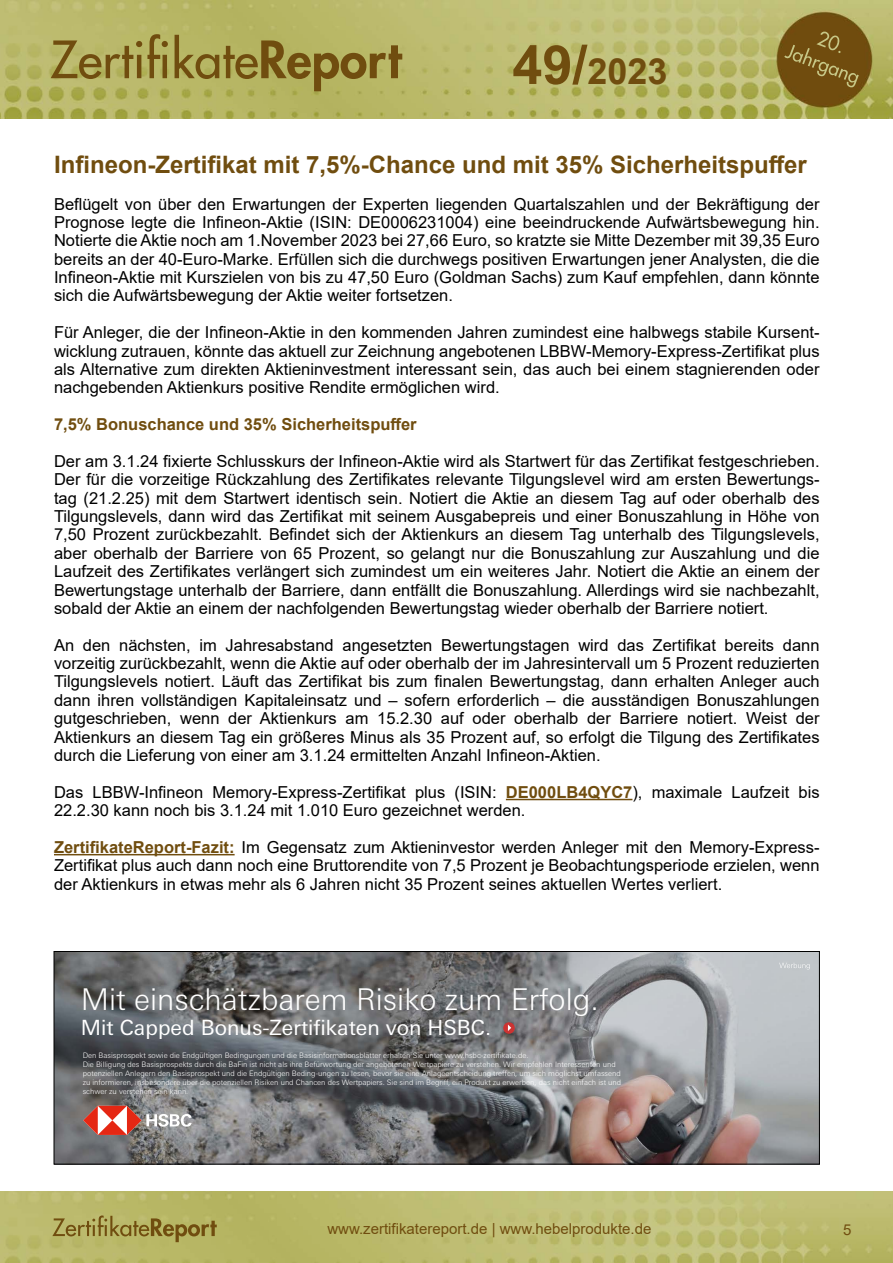
<style>
.page{position:relative;width:893px;height:1263px;background:#fff}
.page>*{position:absolute;margin:0;border:0;box-sizing:border-box;transform-origin:0 0}
.t1{font:700 36px "Arial";color:#704d0f}
.t2{font:300 30px "Univers Nextfor HSBC";color:#fff}
.t3{font:700 24px "Arial";color:#704d0f}
.t4{font:21px "Univers Nextfor HSBC";color:#fff}
.t5{font:16.5px/18.5px "Arial";color:#000;text-align:justify}
.t6{font:700 16.5px "Arial";color:#704d0f}
.t7{font:15px "Arial";color:#704d0f}
.t8{font:300 7.5px/9px "Univers Nextfor HSBC";color:#fff}
.s1{font-size:54px}
.s2{font-weight:700;color:#704d0f}
</style>
<div class="page">
<img style="left:0;top:1192px;width:893px;height:71px">
<img style="left:0;top:0;width:893px;height:119px">
<hr style="left:506px;top:799px;width:126px;height:1px;background:#704d0f">
<hr style="left:54px;top:854px;width:181px;height:1px;background:#704d0f">
<img style="left:56px;top:953px;width:762px;height:209px">
<svg style="left:779px;top:963px;width:31px;height:6px"></svg>
<svg style="left:83px;top:1106px;width:109px;height:29px"></svg>
<svg style="left:503px;top:1022px;width:12px;height:12px"></svg>
<svg style="left:508px;top:1024px;width:3px;height:7px"></svg>
<div style="left:54px;top:951px;width:766px;height:213px;border:1px solid #000"></div>
<h1 class="t1" style="left:512px;top:46px;width:157px"><span class="s1">49/</span>2023</h1>
<h3 class="t3" style="left:54px;top:147px;width:754px">Infineon-Zertifikat mit 7,5%-Chance und mit 35% Sicherheitspuffer</h3>
<p class="t5" style="left:54px;top:194px;width:767px">Beflügelt von über den Erwartungen der Experten liegenden Quartalszahlen und der Bekräftigung der Prognose legte die Infineon-Aktie (ISIN: DE0006231004) eine beeindruckende Aufwärtsbewegung hin.<br>Notierte die Aktie noch am 1.November 2023 bei 27,66 Euro, so kratzte sie Mitte Dezember mit 39,35 Euro bereits an der 40-Euro-Marke. Erfüllen sich die durchwegs positiven Erwartungen jener Analysten, die die Infineon-Aktie mit Kurszielen von bis zu 47,50 Euro (Goldman Sachs) zum Kauf empfehlen, dann könnte sich die Aufwärtsbewegung der Aktie weiter fortsetzen.</p>
<p class="t5" style="left:54px;top:323px;width:767px">Für Anleger, die der Infineon-Aktie in den kommenden Jahren zumindest eine halbwegs stabile Kursent&shy;wicklung zutrauen, könnte das aktuell zur Zeichnung angebotenen LBBW-Memory-Express-Zertifikat plus als Alternative zum direkten Aktieninvestment interessant sein, das auch bei einem stagnierenden oder nachgebenden Aktienkurs positive Rendite ermöglichen wird.</p>
<p class="t6" style="left:54px;top:413px;width:364px">7,5% Bonuschance und 35% Sicherheitspuffer</p>
<p class="t5" style="left:54px;top:452px;width:767px">Der am 3.1.24 fixierte Schlusskurs der Infineon-Aktie wird als Startwert für das Zertifikat festgeschrieben.<br>Der für die vorzeitige Rückzahlung des Zertifikates relevante Tilgungslevel wird am ersten Bewertungs&shy;tag (21.2.25) mit dem Startwert identisch sein. Notiert die Aktie an diesem Tag auf oder oberhalb des Tilgungslevels, dann wird das Zertifikat mit seinem Ausgabepreis und einer Bonuszahlung in Höhe von 7,50 Prozent zurückbezahlt. Befindet sich der Aktienkurs an diesem Tag unterhalb des Tilgungslevels, aber oberhalb der Barriere von 65 Prozent, so gelangt nur die Bonuszahlung zur Auszahlung und die Laufzeit des Zertifikates verlängert sich zumindest um ein weiteres Jahr. Notiert die Aktie an einem der Bewertungstage unterhalb der Barriere, dann entfällt die Bonuszahlung. Allerdings wird sie nachbezahlt, sobald der Aktie an einem der nachfolgenden Bewertungstag wieder oberhalb der Barriere notiert.</p>
<p class="t5" style="left:54px;top:636px;width:767px">An den nächsten, im Jahresabstand angesetzten Bewertungstagen wird das Zertifikat bereits dann vorzeitig zurückbezahlt, wenn die Aktie auf oder oberhalb der im Jahresintervall um 5 Prozent reduzierten Tilgungslevels notiert. Läuft das Zertifikat bis zum finalen Bewertungstag, dann erhalten Anleger auch dann ihren vollständigen Kapitaleinsatz und – sofern erforderlich – die ausständigen Bonuszahlungen gutgeschrieben, wenn der Aktienkurs am 15.2.30 auf oder oberhalb der Barriere notiert. Weist der Aktienkurs an diesem Tag ein größeres Minus als 35 Prozent auf, so erfolgt die Tilgung des Zertifikates durch die Lieferung von einer am 3.1.24 ermittelten Anzahl Infineon-Aktien.</p>
<p class="t5" style="left:54px;top:783px;width:767px">Das LBBW-Infineon Memory-Express-Zertifikat plus (ISIN: <span class="s2">DE000LB4QYC7</span>), maximale Laufzeit bis<br>22.2.30 kann noch bis 3.1.24 mit 1.010 Euro gezeichnet werden.</p>
<p class="t5" style="left:54px;top:838px;width:767px"><span class="s2">ZertifikateReport-Fazit:</span> Im Gegensatz zum Aktieninvestor werden Anleger mit den Memory-Express-Zertifikat plus auch dann noch eine Bruttorendite von 7,5 Prozent je Beobachtungsperiode erzielen, wenn der Aktienkurs in etwas mehr als 6 Jahren nicht 35 Prozent seines aktuellen Wertes verliert.</p>
<h2 class="t2" style="left:81px;top:978px;width:520px">Mit einschätzbarem Risiko zum Erfolg.</h2>
<p class="t4" style="left:81px;top:1012px;width:412px">Mit Capped Bonus-Zertifikaten von HSBC.</p>
<p class="t8" style="left:83px;top:1050px;width:540px">Den Basisprospekt sowie die Endgültigen Bedingungen und die Basisinformationsblätter erhalten Sie unter www.hsbc-zertifikate.de.<br>Die Billigung des Basisprospekts durch die BaFin ist nicht als ihre Befürwortung der angebotenen Wertpapiere zu verstehen. Wir empfehlen Interessenten und potenziellen Anlegern den Basisprospekt und die Endgültigen Beding-ungen zu lesen, bevor sie eine Anlageentscheidung treffen, um sich möglichst umfassend zu informieren, insbesondere über die potenziellen Risiken und Chancen des Wertpapiers. Sie sind im Begriff, ein Produkt zu erwerben, das nicht einfach ist und schwer zu verstehen sein kann.</p>
<p class="t7" style="left:327px;top:1218px;width:326px">www.zertifikatereport.de | www.hebelprodukte.de</p>
<p class="t7" style="left:843px;top:1219px;width:10px">5</p>
</div>
